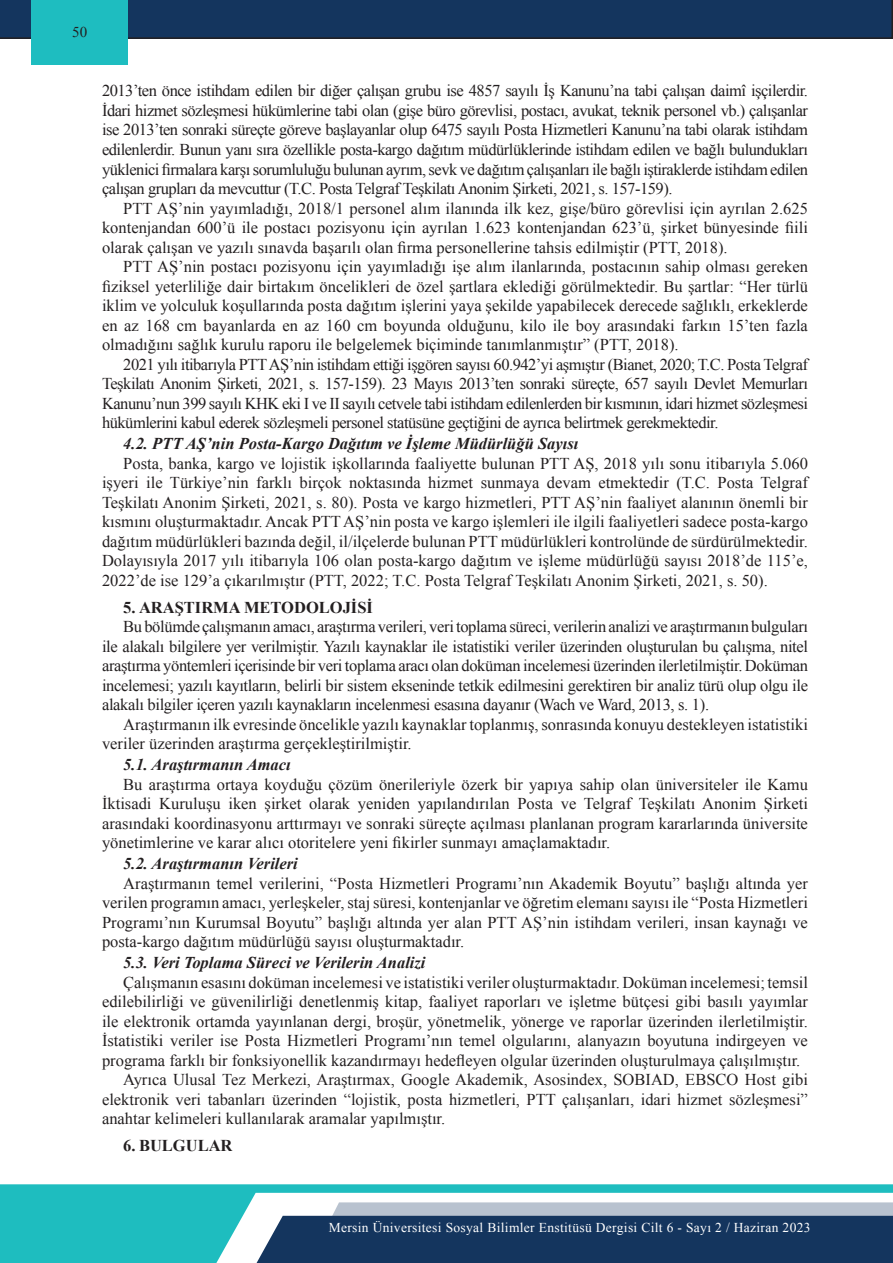
<style>
.page{position:relative;width:893px;height:1263px;background:#fff}
.page>*{position:absolute;margin:0;border:0;box-sizing:border-box;transform-origin:0 0}
.t1{font:16.5px/19.5px "Times New Roman";color:#231f20;text-align:justify}
.t2{font:italic 700 16.5px "Times New Roman";color:#231f20}
.t3{font:700 16.5px "Times New Roman";color:#231f20}
.t4{font:15px "Times New Roman";color:#231f20}
.t5{font:13.5px "Times New Roman";letter-spacing:.025em;color:#fff}
</style>
<div class="page">
<div style="left:0;top:0;width:893px;height:39px;background:#14355e"></div>
<div style="left:31px;top:0;width:97px;height:65px;background:#1ebdc0"></div>
<svg style="left:0;top:1184px;width:893px;height:79px;fill:#1ebdbf"></svg>
<svg style="left:256px;top:1202px;width:637px;height:61px;background:#3f5a7b"></svg>
<p class="t4" style="left:72px;top:22px;width:16px">50</p>
<p class="t1" style="left:102px;top:81px;width:707px">2013’ten önce istihdam edilen bir diğer çalışan grubu ise 4857 sayılı İş Kanunu’na tabi çalışan daimî işçilerdir.<br>İdari hizmet sözleşmesi hükümlerine tabi olan (gişe büro görevlisi, postacı, avukat, teknik personel vb.) çalışanlar ise 2013’ten sonraki süreçte göreve başlayanlar olup 6475 sayılı Posta Hizmetleri Kanunu’na tabi olarak istihdam edilenlerdir. Bunun yanı sıra özellikle posta-kargo dağıtım müdürlüklerinde istihdam edilen ve bağlı bulundukları yüklenici firmalara karşı sorumluluğu bulunan ayrım, sevk ve dağıtım çalışanları ile bağlı iştiraklerde istihdam edilen çalışan grupları da mevcuttur (T.C. Posta Telgraf Teşkilatı Anonim Şirketi, 2021, s. 157-159).</p>
<p class="t1" style="left:102px;top:198px;width:707px;text-indent:21px">PTT AŞ’nin yayımladığı, 2018/1 personel alım ilanında ilk kez, gişe/büro görevlisi için ayrılan 2.625 kontenjandan 600’ü ile postacı pozisyonu için ayrılan 1.623 kontenjandan 623’ü, şirket bünyesinde fiili olarak çalışan ve yazılı sınavda başarılı olan firma personellerine tahsis edilmiştir (PTT, 2018).</p>
<p class="t1" style="left:102px;top:256px;width:707px;text-indent:21px">PTT AŞ’nin postacı pozisyonu için yayımladığı işe alım ilanlarında, postacının sahip olması gereken fiziksel yeterliliğe dair birtakım öncelikleri de özel şartlara eklediği görülmektedir. Bu şartlar: “Her türlü iklim ve yolculuk koşullarında posta dağıtım işlerini yaya şekilde yapabilecek derecede sağlıklı, erkeklerde en az 168 cm bayanlarda en az 160 cm boyunda olduğunu, kilo ile boy arasındaki farkın 15’ten fazla olmadığını sağlık kurulu raporu ile belgelemek biçiminde tanımlanmıştır” (PTT, 2018).</p>
<p class="t1" style="left:102px;top:354px;width:707px;text-indent:21px">2021 yılı itibarıyla PTT AŞ’nin istihdam ettiği işgören sayısı 60.942’yi aşmıştır (Bianet, 2020; T.C. Posta Telgraf Teşkilatı Anonim Şirketi, 2021, s. 157-159). 23 Mayıs 2013’ten sonraki süreçte, 657 sayılı Devlet Memurları Kanunu’nun 399 sayılı KHK eki I ve II sayılı cetvele tabi istihdam edilenlerden bir kısmının, idari hizmet sözleşmesi hükümlerini kabul ederek sözleşmeli personel statüsüne geçtiğini de ayrıca belirtmek gerekmektedir.</p>
<p class="t2" style="left:123px;top:432px;width:457px">4.2. PTT AŞ’nin Posta-Kargo Dağıtım ve İşleme Müdürlüğü Sayısı</p>
<p class="t1" style="left:102px;top:453px;width:707px;text-indent:21px">Posta, banka, kargo ve lojistik işkollarında faaliyette bulunan PTT AŞ, 2018 yılı sonu itibarıyla 5.060 işyeri ile Türkiye’nin farklı birçok noktasında hizmet sunmaya devam etmektedir (T.C. Posta Telgraf Teşkilatı Anonim Şirketi, 2021, s. 80). Posta ve kargo hizmetleri, PTT AŞ’nin faaliyet alanının önemli bir kısmını oluşturmaktadır. Ancak PTT AŞ’nin posta ve kargo işlemleri ile ilgili faaliyetleri sadece posta-kargo dağıtım müdürlükleri bazında değil, il/ilçelerde bulunan PTT müdürlükleri kontrolünde de sürdürülmektedir.<br>Dolayısıyla 2017 yılı itibarıyla 106 olan posta-kargo dağıtım ve işleme müdürlüğü sayısı 2018’de 115’e, 2022’de ise 129’a çıkarılmıştır (PTT, 2022; T.C. Posta Telgraf Teşkilatı Anonim Şirketi, 2021, s. 50).</p>
<p class="t3" style="left:123px;top:596px;width:251px">5. ARAŞTIRMA METODOLOJİSİ</p>
<p class="t1" style="left:102px;top:616px;width:707px;text-indent:21px">Bu bölümde çalışmanın amacı, araştırma verileri, veri toplama süreci, verilerin analizi ve araştırmanın bulguları ile alakalı bilgilere yer verilmiştir. Yazılı kaynaklar ile istatistiki veriler üzerinden oluşturulan bu çalışma, nitel araştırma yöntemleri içerisinde bir veri toplama aracı olan doküman incelemesi üzerinden ilerletilmiştir. Doküman incelemesi; yazılı kayıtların, belirli bir sistem ekseninde tetkik edilmesini gerektiren bir analiz türü olup olgu ile alakalı bilgiler içeren yazılı kaynakların incelenmesi esasına dayanır (Wach ve Ward, 2013, s. 1).</p>
<p class="t1" style="left:102px;top:714px;width:707px;text-indent:21px">Araştırmanın ilk evresinde öncelikle yazılı kaynaklar toplanmış, sonrasında konuyu destekleyen istatistiki veriler üzerinden araştırma gerçekleştirilmiştir.</p>
<p class="t2" style="left:123px;top:753px;width:169px">5.1. Araştırmanın Amacı</p>
<p class="t1" style="left:102px;top:774px;width:707px;text-indent:21px">Bu araştırma ortaya koyduğu çözüm önerileriyle özerk bir yapıya sahip olan üniversiteler ile Kamu İktisadi Kuruluşu iken şirket olarak yeniden yapılandırılan Posta ve Telgraf Teşkilatı Anonim Şirketi arasındaki koordinasyonu arttırmayı ve sonraki süreçte açılması planlanan program kararlarında üniversite yönetimlerine ve karar alıcı otoritelere yeni fikirler sunmayı amaçlamaktadır.</p>
<p class="t2" style="left:123px;top:852px;width:176px">5.2. Araştırmanın Verileri</p>
<p class="t1" style="left:102px;top:873px;width:707px;text-indent:21px">Araştırmanın temel verilerini, “Posta Hizmetleri Programı’nın Akademik Boyutu” başlığı altında yer verilen programın amacı, yerleşkeler, staj süresi, kontenjanlar ve öğretim elemanı sayısı ile “Posta Hizmetleri Programı’nın Kurumsal Boyutu” başlığı altında yer alan PTT AŞ’nin istihdam verileri, insan kaynağı ve posta-kargo dağıtım müdürlüğü sayısı oluşturmaktadır.</p>
<p class="t2" style="left:123px;top:951px;width:304px">5.3. Veri Toplama Süreci ve Verilerin Analizi</p>
<p class="t1" style="left:102px;top:972px;width:707px;text-indent:21px">Çalışmanın esasını doküman incelemesi ve istatistiki veriler oluşturmaktadır. Doküman incelemesi; temsil edilebilirliği ve güvenilirliği denetlenmiş kitap, faaliyet raporları ve işletme bütçesi gibi basılı yayımlar ile elektronik ortamda yayınlanan dergi, broşür, yönetmelik, yönerge ve raporlar üzerinden ilerletilmiştir.<br>İstatistiki veriler ise Posta Hizmetleri Programı’nın temel olgularını, alanyazın boyutuna indirgeyen ve programa farklı bir fonksiyonellik kazandırmayı hedefleyen olgular üzerinden oluşturulmaya çalışılmıştır.</p>
<p class="t1" style="left:102px;top:1069px;width:707px;text-indent:21px">Ayrıca Ulusal Tez Merkezi, Araştırmax, Google Akademik, Asosindex, SOBIAD, EBSCO Host gibi elektronik veri tabanları üzerinden “lojistik, posta hizmetleri, PTT çalışanları, idari hizmet sözleşmesi” anahtar kelimeleri kullanılarak aramalar yapılmıştır.</p>
<p class="t3" style="left:123px;top:1134px;width:111px">6. BULGULAR</p>
<p class="t5" style="left:329px;top:1218px;width:483px">Mersin Üniversitesi Sosyal Bilimler Enstitüsü Dergisi Cilt 6 - Sayı 2 / Haziran 2023</p>
</div>
